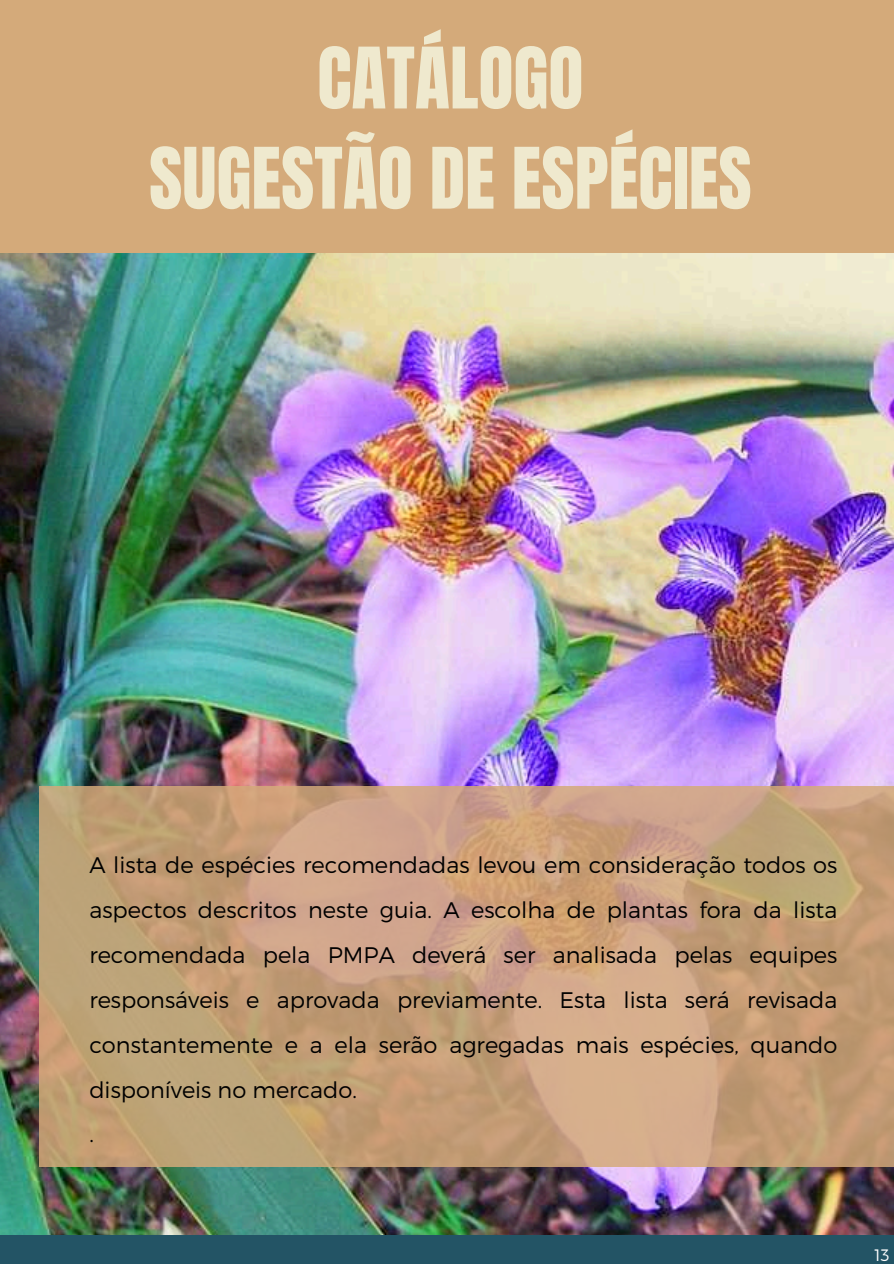
<style>
.page{position:relative;width:894px;height:1264px;background:#fff}
.page>*{position:absolute;margin:0;border:0;box-sizing:border-box;transform-origin:0 0}
.t1{font:72px/100.2px "Anton";color:#efe9ce;text-align:center}
.t2{font:300 22.5px/44.8px "Montserrat";color:#000}
.t3{font:300 16.5px "Montserrat";color:#fff}
</style>
<div class="page">
<img style="left:0;top:253px;width:893px;height:982px">
<div style="left:0;top:0;width:893px;height:253px;background:#d4aa7a"></div>
<div style="left:0;top:1235px;width:893px;height:28px;background:#235465"></div>
<svg style="left:39px;top:786px;width:854px;height:380px;background:#c6a07b"></svg>
<h1 class="t1" style="left:149px;top:29px;width:604px">CATÁLOGO<br>SUGESTÃO DE ESPÉCIES</h1>
<p class="t2" style="left:89px;top:841px;width:749px">A lista de espécies recomendadas levou em consideração todos os aspectos descritos neste guia. A escolha de plantas fora da lista recomendada pela PMPA deverá ser analisada pelas equipes responsáveis e aprovada previamente. Esta lista será revisada constantemente e a ela serão agregadas mais espécies, quando disponíveis no mercado.<br>.</p>
<p class="t3" style="left:874px;top:1243px;width:16px">13</p>
</div>
